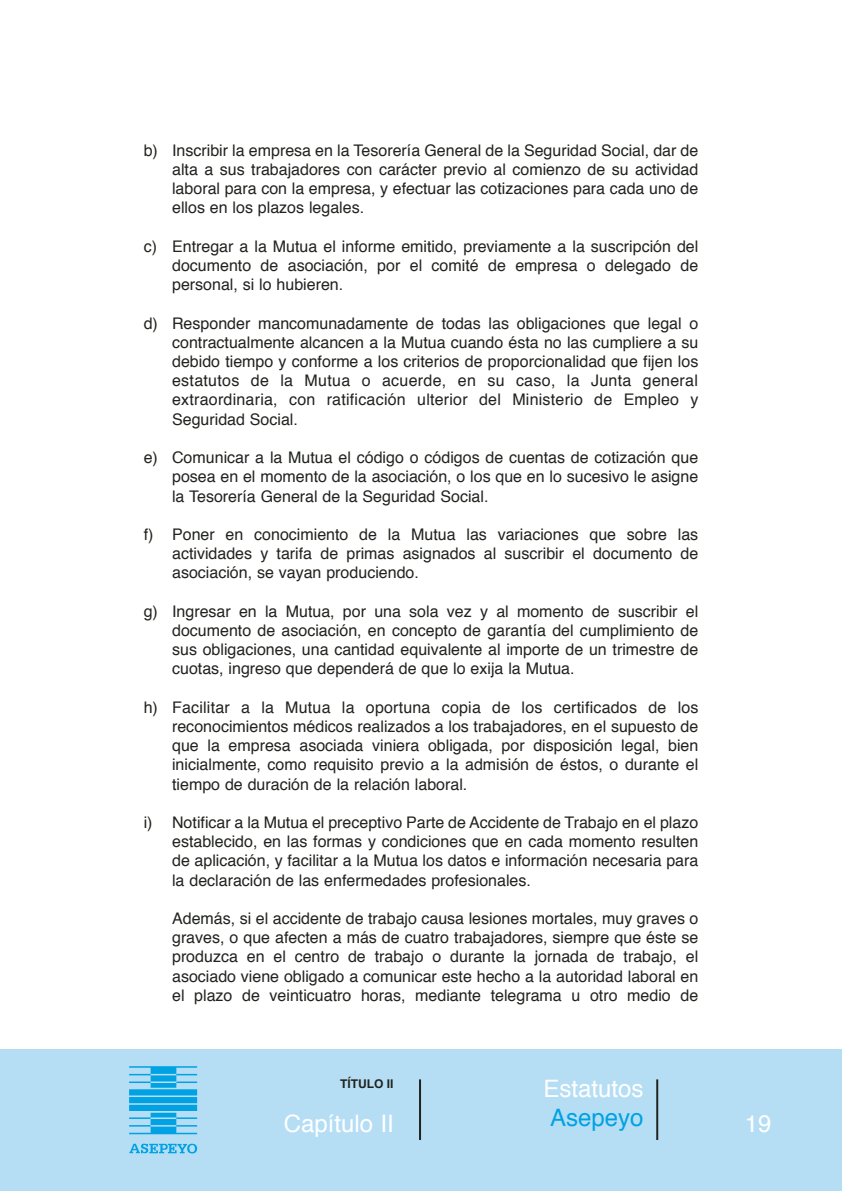
<style>
.page{position:relative;width:842px;height:1191px;background:#fff}
.page>*{position:absolute;margin:0;border:0;box-sizing:border-box;transform-origin:0 0}
.t1{font:24px "Helvetica";color:#fff}
.t2{font:24px "Helvetica";color:#00a2e3}
.t3{font:16px/19.2px "Helvetica";color:#20231e;text-align:justify}
.t4{font:700 12px "Helvetica";color:#20231e}
</style>
<div class="page">
<div style="left:0;top:1049px;width:842px;height:141px;background:#b5def5"></div>
<hr style="left:419px;top:1079px;width:2px;height:61px;background:#20231e">
<hr style="left:656px;top:1079px;width:2px;height:61px;background:#20231e">
<svg style="left:129px;top:1066px;width:68px;height:68px"></svg>
<svg style="left:129px;top:1143px;width:68px;height:10px"></svg>
<p class="t3" style="left:172px;top:142px;width:528px;text-indent:-28px">b) Inscribir la empresa en la Tesorería General de la Seguridad Social, dar de alta a sus trabajadores con carácter previo al comienzo de su actividad laboral para con la empresa, y efectuar las cotizaciones para cada uno de ellos en los plazos legales.</p>
<p class="t3" style="left:172px;top:238px;width:528px;text-indent:-28px">c) Entregar a la Mutua el informe emitido, previamente a la suscripción del documento de asociación, por el comité de empresa o delegado de personal, si lo hubieren.</p>
<p class="t3" style="left:172px;top:315px;width:528px;text-indent:-28px">d) Responder mancomunadamente de todas las obligaciones que legal o contractualmente alcancen a la Mutua cuando ésta no las cumpliere a su debido tiempo y conforme a los criterios de proporcionalidad que fijen los estatutos de la Mutua o acuerde, en su caso, la Junta general extraordinaria, con ratificación ulterior del Ministerio de Empleo y Seguridad Social.</p>
<p class="t3" style="left:172px;top:449px;width:528px;text-indent:-28px">e) Comunicar a la Mutua el código o códigos de cuentas de cotización que posea en el momento de la asociación, o los que en lo sucesivo le asigne la Tesorería General de la Seguridad Social.</p>
<p class="t3" style="left:172px;top:526px;width:528px;text-indent:-28px">f) Poner en conocimiento de la Mutua las variaciones que sobre las actividades y tarifa de primas asignados al suscribir el documento de asociación, se vayan produciendo.</p>
<p class="t3" style="left:172px;top:603px;width:528px;text-indent:-28px">g) Ingresar en la Mutua, por una sola vez y al momento de suscribir el documento de asociación, en concepto de garantía del cumplimiento de sus obligaciones, una cantidad equivalente al importe de un trimestre de cuotas, ingreso que dependerá de que lo exija la Mutua.</p>
<p class="t3" style="left:172px;top:699px;width:528px;text-indent:-28px">h) Facilitar a la Mutua la oportuna copia de los certificados de los reconocimientos médicos realizados a los trabajadores, en el supuesto de que la empresa asociada viniera obligada, por disposición legal, bien inicialmente, como requisito previo a la admisión de éstos, o durante el tiempo de duración de la relación laboral.</p>
<p class="t3" style="left:172px;top:814px;width:528px;text-indent:-28px">i) Notificar a la Mutua el preceptivo Parte de Accidente de Trabajo en el plazo establecido, en las formas y condiciones que en cada momento resulten de aplicación, y facilitar a la Mutua los datos e información necesaria para la declaración de las enfermedades profesionales.</p>
<p class="t3" style="left:172px;top:910px;width:528px">Además, si el accidente de trabajo causa lesiones mortales, muy graves o graves, o que afecten a más de cuatro trabajadores, siempre que éste se produzca en el centro de trabajo o durante la jornada de trabajo, el asociado viene obligado a comunicar este hecho a la autoridad laboral en el plazo de veinticuatro horas, mediante telegrama u otro medio de</p>
<p class="t4" style="left:340px;top:1079px;width:55px">TÍTULO II</p>
<h1 class="t1" style="left:543px;top:1079px;width:102px">Estatutos</h1>
<h1 class="t2" style="left:550px;top:1107px;width:95px">Asepeyo</h1>
<h1 class="t1" style="left:284px;top:1114px;width:112px">Capítulo II</h1>
<h1 class="t1" style="left:745px;top:1114px;width:28px">19</h1>
</div>
